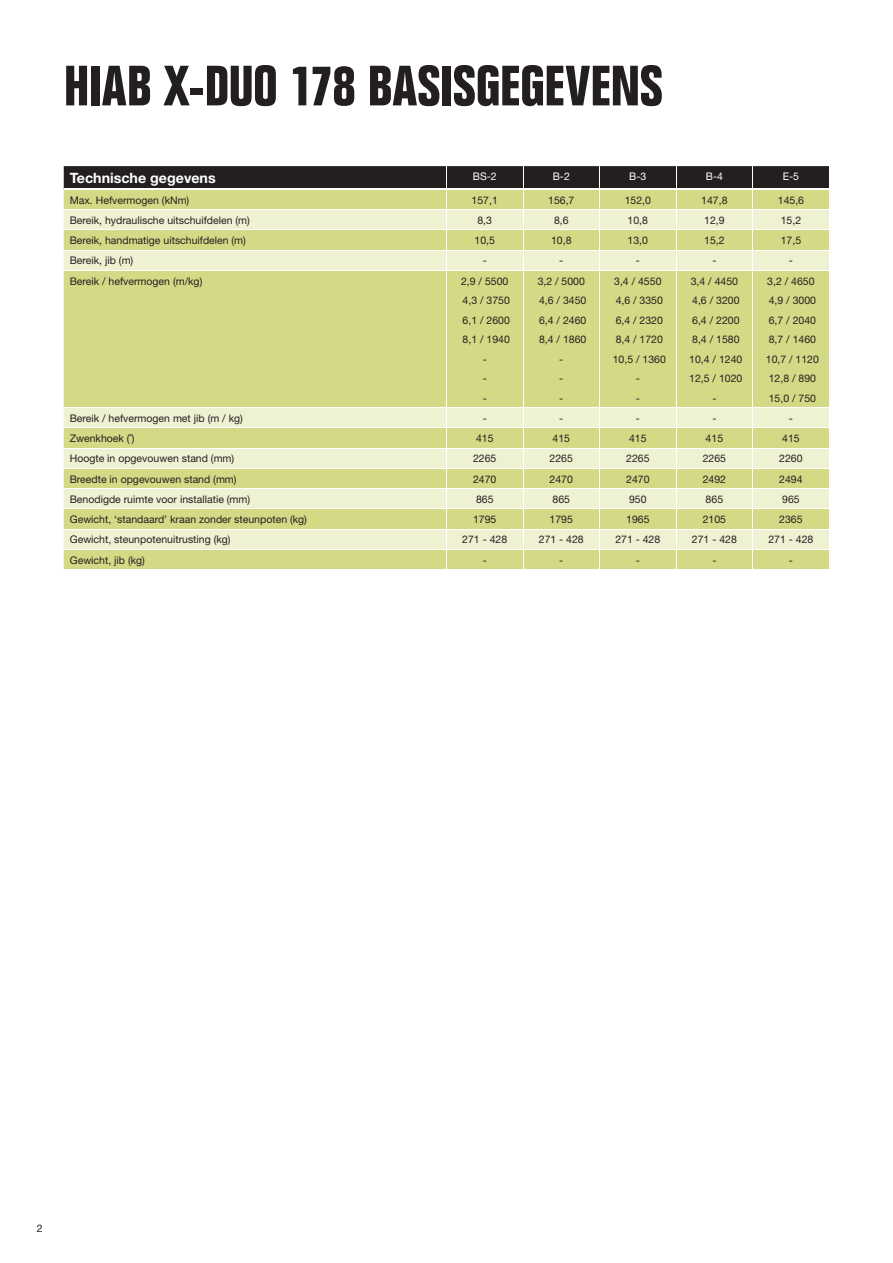
<style>
.page{position:relative;width:893px;height:1263px;background:#fff}
.page>*{position:absolute;margin:0;border:0;box-sizing:border-box;transform-origin:0 0}
.t1{font:700 condensed 55.5px "Folio";letter-spacing:-.005em;color:#231f20}
.t2{font:700 14.25px "Helvetica Neue";color:#fff}
.t3{font:10.5px/19.5px "Helvetica Neue";color:#231f20;text-align:center}
.t4{font:10.5px "Helvetica Neue";color:#fff}
</style>
<div class="page">
<div style="left:64px;top:550px;width:765px;height:19px;background:#d4d985"></div>
<svg style="left:64px;top:271px;width:765px;height:278px;background:#dbdf9a"></svg>
<svg style="left:64px;top:166px;width:765px;height:104px;background:#babc92"></svg>
<hr style="left:446px;top:271px;width:1px;height:136px;background:#fff">
<hr style="left:523px;top:271px;width:1px;height:136px;background:#fff">
<hr style="left:599px;top:271px;width:1px;height:136px;background:#fff">
<hr style="left:676px;top:271px;width:1px;height:136px;background:#fff">
<hr style="left:752px;top:271px;width:1px;height:136px;background:#fff">
<hr style="left:64px;top:407px;width:382px;height:1px;background:#fff">
<hr style="left:446px;top:407px;width:77px;height:1px;background:#fff">
<hr style="left:523px;top:407px;width:76px;height:1px;background:#fff">
<hr style="left:599px;top:407px;width:77px;height:1px;background:#fff">
<hr style="left:676px;top:407px;width:77px;height:1px;background:#fff">
<hr style="left:753px;top:407px;width:76px;height:1px;background:#fff">
<hr style="left:64px;top:427px;width:382px;height:1px;background:#fff">
<hr style="left:446px;top:427px;width:77px;height:1px;background:#fff">
<hr style="left:523px;top:427px;width:76px;height:1px;background:#fff">
<hr style="left:599px;top:427px;width:77px;height:1px;background:#fff">
<hr style="left:676px;top:427px;width:77px;height:1px;background:#fff">
<hr style="left:753px;top:427px;width:76px;height:1px;background:#fff">
<hr style="left:64px;top:448px;width:382px;height:1px;background:#fff">
<hr style="left:446px;top:448px;width:77px;height:1px;background:#fff">
<hr style="left:523px;top:448px;width:76px;height:1px;background:#fff">
<hr style="left:599px;top:448px;width:77px;height:1px;background:#fff">
<hr style="left:676px;top:448px;width:77px;height:1px;background:#fff">
<hr style="left:753px;top:448px;width:76px;height:1px;background:#fff">
<hr style="left:64px;top:468px;width:382px;height:1px;background:#fff">
<hr style="left:446px;top:468px;width:77px;height:1px;background:#fff">
<hr style="left:523px;top:468px;width:76px;height:1px;background:#fff">
<hr style="left:599px;top:468px;width:77px;height:1px;background:#fff">
<hr style="left:676px;top:468px;width:77px;height:1px;background:#fff">
<hr style="left:753px;top:468px;width:76px;height:1px;background:#fff">
<hr style="left:64px;top:488px;width:382px;height:1px;background:#fff">
<hr style="left:446px;top:488px;width:77px;height:1px;background:#fff">
<hr style="left:523px;top:488px;width:76px;height:1px;background:#fff">
<hr style="left:599px;top:488px;width:77px;height:1px;background:#fff">
<hr style="left:676px;top:488px;width:77px;height:1px;background:#fff">
<hr style="left:753px;top:488px;width:76px;height:1px;background:#fff">
<hr style="left:64px;top:508px;width:382px;height:1px;background:#fff">
<hr style="left:446px;top:508px;width:77px;height:1px;background:#fff">
<hr style="left:523px;top:508px;width:76px;height:1px;background:#fff">
<hr style="left:599px;top:508px;width:77px;height:1px;background:#fff">
<hr style="left:676px;top:508px;width:77px;height:1px;background:#fff">
<hr style="left:753px;top:508px;width:76px;height:1px;background:#fff">
<hr style="left:64px;top:529px;width:382px;height:1px;background:#fff">
<hr style="left:446px;top:529px;width:77px;height:1px;background:#fff">
<hr style="left:523px;top:529px;width:76px;height:1px;background:#fff">
<hr style="left:599px;top:529px;width:77px;height:1px;background:#fff">
<hr style="left:676px;top:529px;width:77px;height:1px;background:#fff">
<hr style="left:753px;top:529px;width:76px;height:1px;background:#fff">
<svg style="left:446px;top:408px;width:1px;height:161px"></svg>
<svg style="left:523px;top:408px;width:1px;height:161px"></svg>
<svg style="left:599px;top:408px;width:1px;height:161px"></svg>
<svg style="left:676px;top:408px;width:1px;height:161px"></svg>
<svg style="left:752px;top:408px;width:1px;height:161px"></svg>
<h1 class="t1" style="left:64px;top:55px;width:600px">HIAB X-DUO 178 BASISGEGEVENS</h1>
<h2 class="t2" style="left:70px;top:169px;width:147px">Technische gegevens</h2>
<p class="t4" style="left:473px;top:170px;width:25px">BS-2</p>
<p class="t4" style="left:553px;top:170px;width:19px">B-2</p>
<p class="t4" style="left:629px;top:170px;width:19px">B-3</p>
<p class="t4" style="left:706px;top:170px;width:19px">B-4</p>
<p class="t4" style="left:783px;top:170px;width:18px">E-5</p>
<p class="t3" style="left:70px;top:190px;width:121px">Max. Hefvermogen (kNm)</p>
<p class="t3" style="left:472px;top:190px;width:28px">157,1</p>
<p class="t3" style="left:548px;top:190px;width:28px">156,7</p>
<p class="t3" style="left:625px;top:190px;width:28px">152,0</p>
<p class="t3" style="left:701px;top:190px;width:28px">147,8</p>
<p class="t3" style="left:778px;top:190px;width:28px">145,6</p>
<p class="t3" style="left:70px;top:210px;width:182px">Bereik, hydraulische uitschuifdelen (m)</p>
<p class="t3" style="left:477px;top:210px;width:16px">8,3</p>
<p class="t3" style="left:554px;top:210px;width:16px">8,6</p>
<p class="t3" style="left:628px;top:210px;width:22px">10,8</p>
<p class="t3" style="left:704px;top:210px;width:22px">12,9</p>
<p class="t3" style="left:781px;top:210px;width:22px">15,2</p>
<p class="t3" style="left:70px;top:230px;width:178px">Bereik, handmatige uitschuifdelen (m)</p>
<p class="t3" style="left:474px;top:230px;width:22px">10,5</p>
<p class="t3" style="left:551px;top:230px;width:22px">10,8</p>
<p class="t3" style="left:628px;top:230px;width:22px">13,0</p>
<p class="t3" style="left:704px;top:230px;width:22px">15,2</p>
<p class="t3" style="left:781px;top:230px;width:22px">17,5</p>
<p class="t3" style="left:70px;top:251px;width:65px">Bereik, jib (m)</p>
<p class="t3" style="left:483px;top:251px;width:6px">-</p>
<p class="t3" style="left:559px;top:251px;width:6px">-</p>
<p class="t3" style="left:636px;top:251px;width:6px">-</p>
<p class="t3" style="left:712px;top:251px;width:6px">-</p>
<p class="t3" style="left:789px;top:251px;width:6px">-</p>
<p class="t3" style="left:70px;top:271px;width:134px">Bereik / hefvermogen (m/kg)</p>
<p class="t3" style="left:461px;top:271px;width:50px">2,9 / 5500<br>4,3 / 3750<br>6,1 / 2600<br>8,1 / 1940 -<br>-<br>-</p>
<p class="t3" style="left:538px;top:271px;width:50px">3,2 / 5000<br>4,6 / 3450<br>6,4 / 2460<br>8,4 / 1860 -<br>-<br>-</p>
<p class="t3" style="left:613px;top:271px;width:55px">3,4 / 4550<br>4,6 / 3350<br>6,4 / 2320<br>8,4 / 1720<br>10,5 / 1360 -<br>-</p>
<p class="t3" style="left:689px;top:271px;width:55px">3,4 / 4450<br>4,6 / 3200<br>6,4 / 2200<br>8,4 / 1580<br>10,4 / 1240<br>12,5 / 1020 -</p>
<p class="t3" style="left:766px;top:271px;width:55px;text-align:left">3,2 / 4650<br>4,9 / 3000<br>6,7 / 2040<br>8,7 / 1460<br>10,7 / 1120<br>12,8 / 890<br>15,0 / 750</p>
<p class="t3" style="left:70px;top:408px;width:175px">Bereik / hefvermogen met jib (m / kg)</p>
<p class="t3" style="left:483px;top:408px;width:6px">-</p>
<p class="t3" style="left:559px;top:408px;width:6px">-</p>
<p class="t3" style="left:636px;top:408px;width:6px">-</p>
<p class="t3" style="left:712px;top:408px;width:6px">-</p>
<p class="t3" style="left:789px;top:408px;width:6px">-</p>
<p class="t3" style="left:70px;top:428px;width:66px">Zwenkhoek (˚)</p>
<p class="t3" style="left:476px;top:428px;width:19px">415</p>
<p class="t3" style="left:552px;top:428px;width:19px">415</p>
<p class="t3" style="left:629px;top:428px;width:19px">415</p>
<p class="t3" style="left:706px;top:428px;width:19px">415</p>
<p class="t3" style="left:782px;top:428px;width:19px">415</p>
<p class="t3" style="left:70px;top:449px;width:166px">Hoogte in opgevouwen stand (mm)</p>
<p class="t3" style="left:473px;top:449px;width:25px">2265</p>
<p class="t3" style="left:550px;top:449px;width:25px">2265</p>
<p class="t3" style="left:626px;top:449px;width:25px">2265</p>
<p class="t3" style="left:703px;top:449px;width:25px">2265</p>
<p class="t3" style="left:779px;top:449px;width:25px">2260</p>
<p class="t3" style="left:70px;top:469px;width:168px">Breedte in opgevouwen stand (mm)</p>
<p class="t3" style="left:473px;top:469px;width:25px">2470</p>
<p class="t3" style="left:550px;top:469px;width:25px">2470</p>
<p class="t3" style="left:626px;top:469px;width:25px">2470</p>
<p class="t3" style="left:703px;top:469px;width:25px">2492</p>
<p class="t3" style="left:779px;top:469px;width:25px">2494</p>
<p class="t3" style="left:70px;top:489px;width:182px">Benodigde ruimte voor installatie (mm)</p>
<p class="t3" style="left:476px;top:489px;width:19px">865</p>
<p class="t3" style="left:552px;top:489px;width:19px">865</p>
<p class="t3" style="left:629px;top:489px;width:19px">950</p>
<p class="t3" style="left:706px;top:489px;width:19px">865</p>
<p class="t3" style="left:782px;top:489px;width:19px">965</p>
<p class="t3" style="left:70px;top:509px;width:239px">Gewicht, ‘standaard’ kraan zonder steunpoten (kg)</p>
<p class="t3" style="left:473px;top:509px;width:25px">1795</p>
<p class="t3" style="left:550px;top:509px;width:25px">1795</p>
<p class="t3" style="left:626px;top:509px;width:25px">1965</p>
<p class="t3" style="left:703px;top:509px;width:25px">2105</p>
<p class="t3" style="left:779px;top:509px;width:25px">2365</p>
<p class="t3" style="left:70px;top:530px;width:162px">Gewicht, steunpotenuitrusting (kg)</p>
<p class="t3" style="left:462px;top:530px;width:46px">271 - 428</p>
<p class="t3" style="left:539px;top:530px;width:46px">271 - 428</p>
<p class="t3" style="left:615px;top:530px;width:46px">271 - 428</p>
<p class="t3" style="left:692px;top:530px;width:46px">271 - 428</p>
<p class="t3" style="left:768px;top:530px;width:46px">271 - 428</p>
<p class="t3" style="left:70px;top:550px;width:77px">Gewicht, jib (kg)</p>
<p class="t3" style="left:483px;top:550px;width:6px">-</p>
<p class="t3" style="left:559px;top:550px;width:6px">-</p>
<p class="t3" style="left:636px;top:550px;width:6px">-</p>
<p class="t3" style="left:712px;top:550px;width:6px">-</p>
<p class="t3" style="left:789px;top:550px;width:6px">-</p>
<p class="t3" style="left:37px;top:1219px;width:7px">2</p>
</div>
